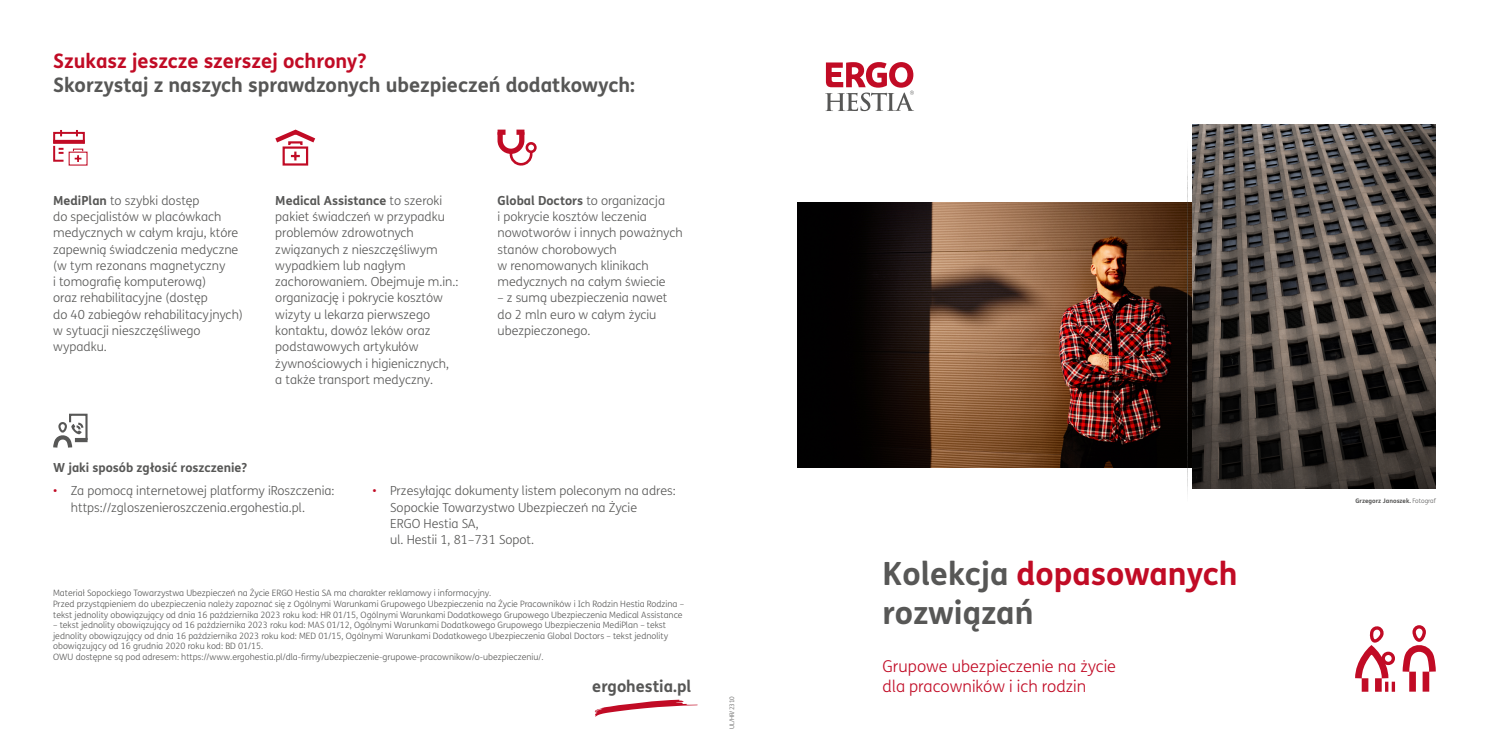
<style>
.page{position:relative;width:1489px;height:745px;background:#fff}
.page>*{position:absolute;margin:0;border:0;box-sizing:border-box;transform-origin:0 0}
.t1{font:700 32px/38.4px "FS Me";color:#575756}
.t2{font:700 20px "FS Me";color:#575756}
.t3{font:700 20px "FS Me";color:#c10b25}
.t4{font:300 16.25px/20px "FS Me";color:#c10b25}
.t5{font:700 16.25px "FS Me";color:#575756}
.t6{font:300 12.5px/16.2px "FS Me";color:#575756}
.t7{font:700 12.5px "FS Me";color:#575756}
.t8{font:300 8.75px/10.5px "FS Me";color:#575756}
.t9{font:700 6.25px "FS Me";color:#575756}
.t10{font:300 6.25px "FS Me";color:#575756}
.s1{font-weight:700}
.s2{color:#c10b25}
.s3{font-weight:300}
</style>
<div class="page">
<img style="left:797px;top:203px;width:395px;height:264px">
<img style="left:1192px;top:125px;width:243px;height:363px">
<svg style="left:825px;top:62px;width:89px;height:49px"></svg>
<svg style="left:594px;top:699px;width:104px;height:17px"></svg>
<svg style="left:53px;top:413px;width:35px;height:35px"></svg>
<svg style="left:1186px;top:202px;width:1px;height:266px"></svg>
<div style="left:525px;top:142px;width:11px;height:11px;border:3px solid #c10b25;border-radius:50%"></div>
<svg style="left:497px;top:129px;width:37px;height:37px"></svg>
<svg style="left:1355px;top:625px;width:81px;height:67px"></svg>
<svg style="left:275px;top:129px;width:41px;height:37px"></svg>
<svg style="left:53px;top:130px;width:35px;height:36px"></svg>
<h2 class="t3" style="left:53px;top:46px;width:315px">Szukasz jeszcze szerszej ochrony?</h2>
<h2 class="t2" style="left:53px;top:70px;width:583px">Skorzystaj z naszych sprawdzonych ubezpieczeń dodatkowych:</h2>
<p class="t6" style="left:53px;top:192px;width:191px"><span class="s1">MediPlan</span> to szybki dostęp<br>do specjalistów w placówkach medycznych w całym kraju, które zapewnią świadczenia medyczne (w tym rezonans magnetyczny<br>i tomografię komputerową)<br>oraz rehabilitacyjne (dostęp<br>do 40 zabiegów rehabilitacyjnych) w sytuacji nieszczęśliwego wypadku.</p>
<p class="t6" style="left:275px;top:192px;width:185px"><span class="s1">Medical Assistance</span> to szeroki pakiet świadczeń w przypadku problemów zdrowotnych związanych z nieszczęśliwym wypadkiem lub nagłym zachorowaniem. Obejmuje m.in.: organizację i pokrycie kosztów wizyty u lekarza pierwszego kontaktu, dowóz leków oraz podstawowych artykułów żywnościowych i higienicznych, a także transport medyczny.</p>
<p class="t6" style="left:497px;top:192px;width:187px"><span class="s1">Global Doctors</span> to organizacja<br>i pokrycie kosztów leczenia nowotworów i innych poważnych stanów chorobowych<br>w renomowanych klinikach medycznych na całym świecie</p>
<p class="t6" style="left:497px;top:289px;width:171px">– z sumą ubezpieczenia nawet do 2 mln euro w całym życiu ubezpieczonego.</p>
<p class="t7" style="left:53px;top:458px;width:195px">W jaki sposób zgłosić roszczenie?</p>
<p class="t6" style="left:71px;top:482px;width:265px;text-indent:-18px"><span class="s2">•</span> Za pomocą internetowej platformy iRoszczenia: https://zgloszenieroszczenia.ergohestia.pl.</p>
<p class="t6" style="left:390px;top:482px;width:287px;text-indent:-18px"><span class="s2">•</span> Przesyłając dokumenty listem poleconym na adres:<br>Sopockie Towarzystwo Ubezpieczeń na Życie<br>ERGO Hestia SA,<br>ul. Hestii 1, 81–731 Sopot.</p>
<p class="t8" style="left:53px;top:587px;width:632px">Materiał Sopockiego Towarzystwa Ubezpieczeń na Życie ERGO Hestia SA ma charakter reklamowy i informacyjny.<br>Przed przystąpieniem do ubezpieczenia należy zapoznać się z Ogólnymi Warunkami Grupowego Ubezpieczenia na Życie Pracowników i Ich Rodzin Hestia Rodzina – tekst jednolity obowiązujący od dnia 16 października 2023 roku kod: HR 01/15, Ogólnymi Warunkami Dodatkowego Grupowego Ubezpieczenia Medical Assistance</p>
<p class="t8" style="left:53px;top:619px;width:616px">– tekst jednolity obowiązujący od 16 października 2023 roku kod: MAS 01/12, Ogólnymi Warunkami Dodatkowego Grupowego Ubezpieczenia MediPlan – tekst jednolity obowiązujący od dnia 16 października 2023 roku kod: MED 01/15, Ogólnymi Warunkami Dodatkowego Ubezpieczenia Global Doctors – tekst jednolity obowiązujący od 16 grudnia 2020 roku kod: BD 01/15.<br>OWU dostępne są pod adresem: https://www.ergohestia.pl/dla-firmy/ubezpieczenie-grupowe-pracownikow/o-ubezpieczeniu/.</p>
<h3 class="t5" style="left:592px;top:673px;width:100px">ergohestia.pl</h3>
<p class="t10" style="left:727px;top:729px;width:35px;rotate:-90deg">UL/HR/2310</p>
<h1 class="t1" style="left:882px;top:552px;width:356px">Kolekcja <span class="s2">dopasowanych </span>rozwiązań</h1>
<h3 class="t4" style="left:882px;top:655px;width:235px">Grupowe ubezpieczenie na życie dla pracowników i ich rodzin</h3>
<p class="t9" style="left:1355px;top:495px;width:82px">Grzegorz Janoszek. <span class="s3">Fotograf</span></p>
</div>
